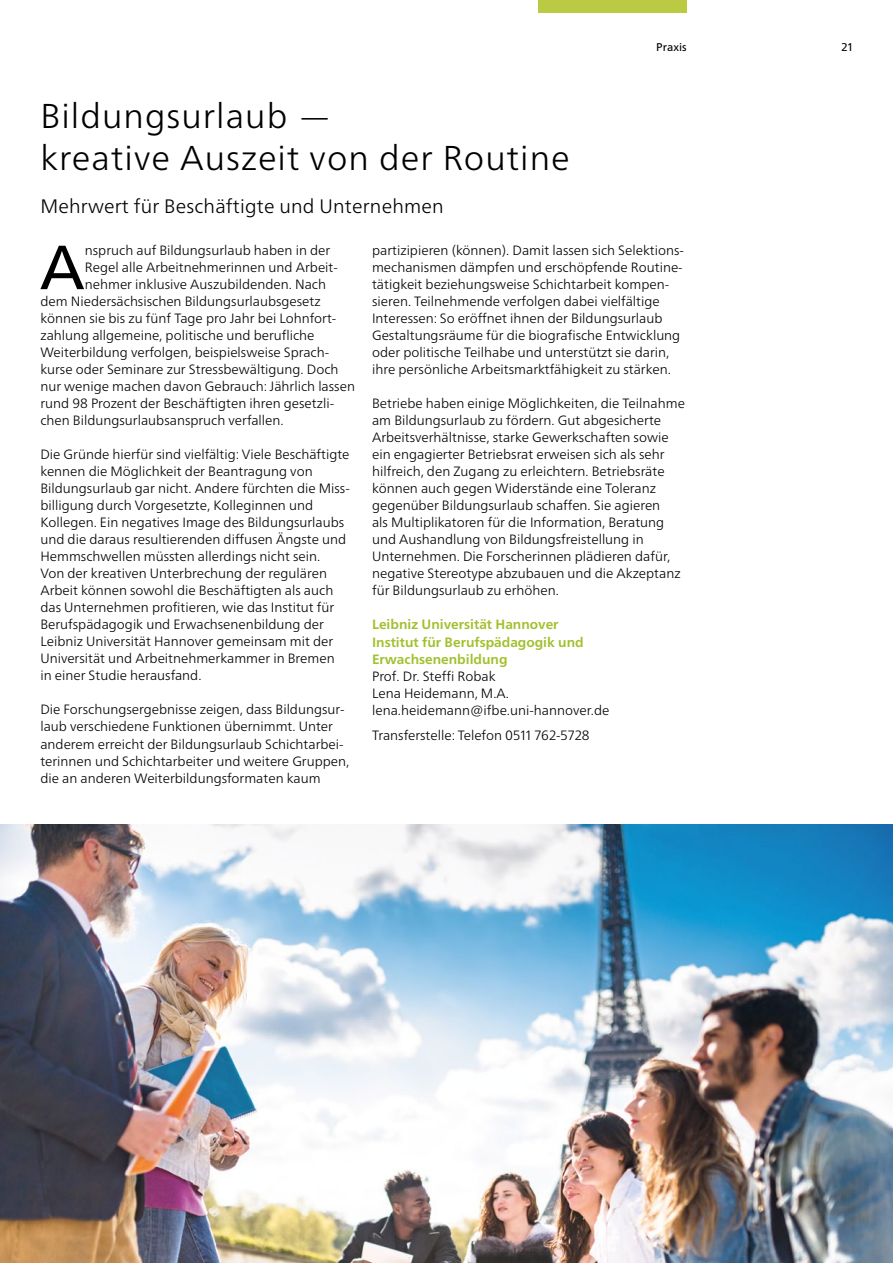
<style>
.page{position:relative;width:893px;height:1263px;background:#fff}
.page>*{position:absolute;margin:0;border:0;box-sizing:border-box;transform-origin:0 0}
.t1{font:62.25px "Frutiger Neue LT Pro";color:#000}
.t2{font:300 34.5px/42.5px "Frutiger Neue LT Pro";letter-spacing:.03em;color:#000}
.t3{font:300 19.5px "Frutiger Neue LT Pro";letter-spacing:.01em;color:#000}
.t4{font:300 13.5px/17px "Frutiger Neue LT Pro";color:#000}
.t5{font:700 13.5px/17px "Frutiger Neue LT Pro";color:#a2c02d}
.t6{font:11.25px "Frutiger Neue LT Pro";letter-spacing:.005em;color:#000}
</style>
<div class="page">
<div style="left:538px;top:0;width:149px;height:13px;background:#baca43"></div>
<img style="left:0;top:825px;width:893px;height:438px">
<p class="t6" style="left:656px;top:40px;width:32px">Praxis</p>
<p class="t6" style="left:842px;top:40px;width:12px">21</p>
<h2 class="t2" style="left:40px;top:94px;width:531px">Bildungsurlaub —<br>kreative Auszeit von der Routine</h2>
<h3 class="t3" style="left:40px;top:194px;width:405px">Mehrwert für Beschäftigte und Unternehmen</h3>
<h1 class="t1" style="left:40px;top:229px;width:47px">A</h1>
<p class="t4" style="left:85px;top:242px;width:247px">nspruch auf Bildungsurlaub haben in der</p>
<p class="t4" style="left:372px;top:242px;width:313px">partizipieren (können). Damit lassen sich Selektions&shy;mechanismen dämpfen und erschöpfende Routine&shy;tätigkeit beziehungsweise Schichtarbeit kompen&shy;sieren. Teilnehmende verfolgen dabei vielfältige Interessen: So eröffnet ihnen der Bildungsurlaub Gestaltungsräume für die biografische Entwicklung oder politische Teilhabe und unterstützt sie darin, ihre persönliche Arbeitsmarktfähigkeit zu stärken.</p>
<p class="t4" style="left:372px;top:395px;width:314px">Betriebe haben einige Möglichkeiten, die Teilnahme am Bildungsurlaub zu fördern. Gut abgesicherte Arbeitsverhältnisse, starke Gewerkschaften sowie ein engagierter Betriebsrat erweisen sich als sehr hilfreich, den Zugang zu erleichtern. Betriebsräte können auch gegen Widerstände eine Toleranz gegenüber Bildungsurlaub schaffen. Sie agieren<br>als Multiplikatoren für die Information, Beratung und Aushandlung von Bildungsfreistellung in Unternehmen. Die Forscherinnen plädieren dafür, negative Stereotype abzubauen und die Akzeptanz für Bildungsurlaub zu erhöhen.</p>
<p class="t5" style="left:372px;top:616px;width:213px">Leibniz Universität Hannover<br>Institut für Berufspädagogik und<br>Erwachsenenbildung</p>
<p class="t4" style="left:372px;top:667px;width:239px">Prof. Dr. Steffi Robak<br>Lena Heidemann, M.A. lena.heidemann@ifbe.uni-hannover.de</p>
<p class="t4" style="left:372px;top:727px;width:219px">Transferstelle: Telefon 0511 762-5728</p>
<p class="t4" style="left:85px;top:259px;width:254px">Regel alle Arbeitnehmerinnen und Arbeit-</p>
<p class="t4" style="left:85px;top:276px;width:243px">nehmer inklusive Auszubildenden. Nach</p>
<p class="t4" style="left:40px;top:293px;width:282px">dem Niedersächsischen Bildungsurlaubsgesetz</p>
<p class="t4" style="left:40px;top:310px;width:297px">können sie bis zu fünf Tage pro Jahr bei Lohnfort-</p>
<p class="t4" style="left:40px;top:327px;width:276px">zahlung allgemeine, politische und berufliche</p>
<p class="t4" style="left:40px;top:344px;width:290px">Weiterbildung verfolgen, beispielsweise Sprach-</p>
<p class="t4" style="left:40px;top:361px;width:300px">kurse oder Seminare zur Stressbewältigung. Doch</p>
<p class="t4" style="left:40px;top:378px;width:316px">nur wenige machen davon Gebrauch: Jährlich lassen</p>
<p class="t4" style="left:40px;top:395px;width:295px">rund 98 Prozent der Beschäftigten ihren gesetzli-</p>
<p class="t4" style="left:40px;top:412px;width:245px">chen Bildungsurlaubsanspruch verfallen.</p>
<p class="t4" style="left:40px;top:446px;width:311px">Die Gründe hierfür sind vielfältig: Viele Beschäftigte kennen die Möglichkeit der Beantragung von Bildungsurlaub gar nicht. Andere fürchten die Miss&shy;billigung durch Vorgesetzte, Kolleginnen und Kollegen. Ein negatives Image des Bildungsurlaubs und die daraus resultierenden diffusen Ängste und Hemmschwellen müssten allerdings nicht sein.<br>Von der kreativen Unterbrechung der regulären Arbeit können sowohl die Beschäftigten als auch das Unternehmen profitieren, wie das Institut für Berufspädagogik und Erwachsenenbildung der Leibniz Universität Hannover gemeinsam mit der Universität und Arbeitnehmerkammer in Bremen<br>in einer Studie herausfand.</p>
<p class="t4" style="left:40px;top:701px;width:310px">Die Forschungsergebnisse zeigen, dass Bildungsur&shy;laub verschiedene Funktionen übernimmt. Unter anderem erreicht der Bildungsurlaub Schichtarbei&shy;terinnen und Schichtarbeiter und weitere Gruppen, die an anderen Weiterbildungsformaten kaum</p>
</div>
